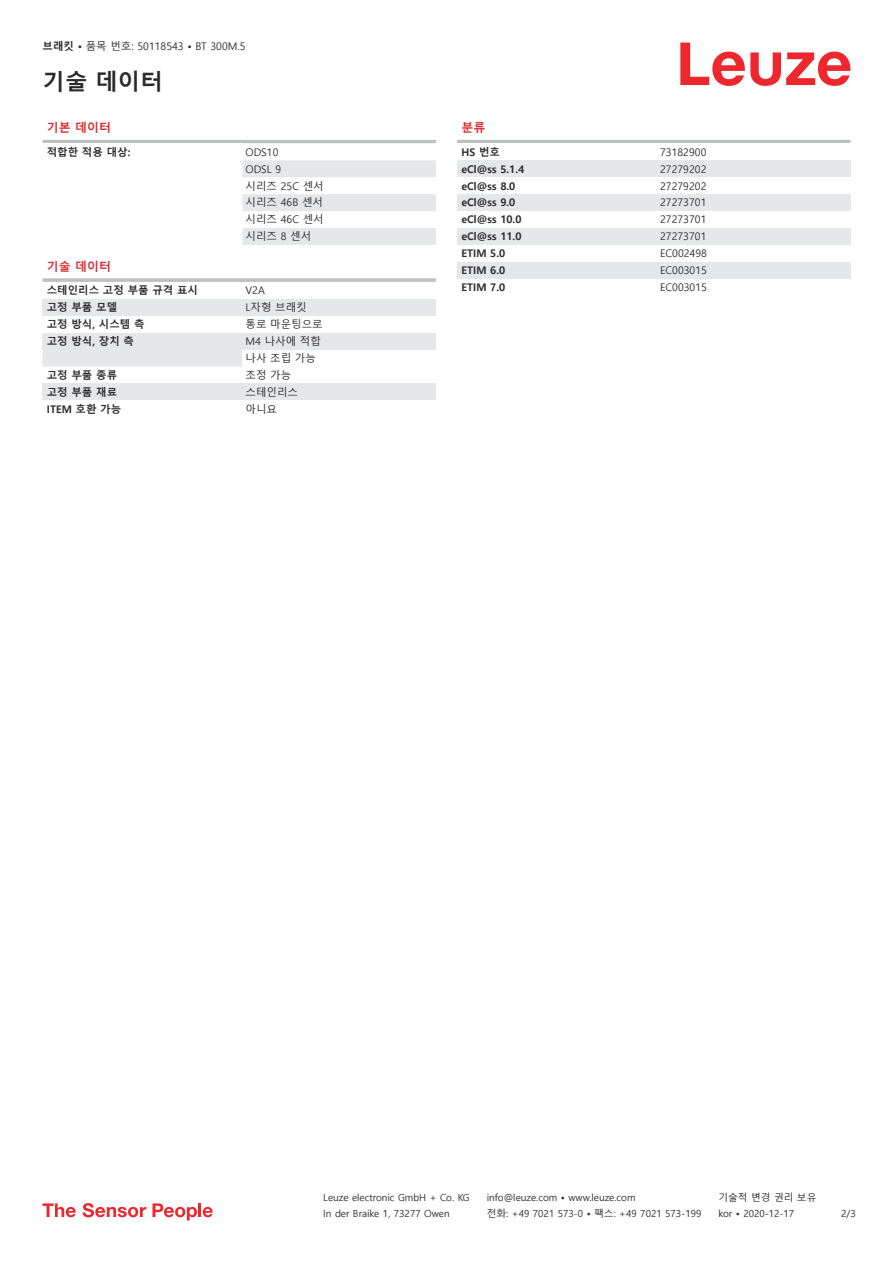
<style>
.page{position:relative;width:893px;height:1263px;background:#fff}
.page>*{position:absolute;margin:0;border:0;box-sizing:border-box;transform-origin:0 0}
.t1{font:700 22.5px "Malgun Gothic";color:#2b292a}
.t2{font:700 12px "Malgun Gothic";color:#db2a30}
.t3{font:10.5px/17px "Malgun Gothic";color:#2b292a}
.t4{font:700 10.5px "Malgun Gothic";color:#2b292a}
.t5{font:9.75px "Malgun Gothic";color:#2b292a}
.s1{font-weight:700}
</style>
<div class="page">
<svg style="left:680px;top:43px;width:170px;height:43px"></svg>
<div style="left:43px;top:350px;width:199px;height:16px;background:#e6e7e9"></div>
<hr style="left:43px;top:140px;width:393px;height:3px;background:#bdbfc1">
<svg style="left:242px;top:143px;width:194px;height:102px"></svg>
<hr style="left:43px;top:278px;width:393px;height:4px;background:#c5c6c8">
<div style="left:43px;top:299px;width:199px;height:17px;background:#e6e7e9"></div>
<div style="left:242px;top:299px;width:194px;height:17px;background:#e6e7e9"></div>
<div style="left:43px;top:333px;width:199px;height:17px;background:#e6e7e9"></div>
<div style="left:242px;top:333px;width:194px;height:17px;background:#e6e7e9"></div>
<div style="left:43px;top:383px;width:199px;height:17px;background:#e6e7e9"></div>
<div style="left:242px;top:383px;width:194px;height:17px;background:#e6e7e9"></div>
<hr style="left:457px;top:140px;width:393px;height:3px;background:#bdbfc1">
<div style="left:457px;top:160px;width:200px;height:17px;background:#e6e7e9"></div>
<div style="left:657px;top:160px;width:193px;height:17px;background:#e6e7e9"></div>
<div style="left:457px;top:194px;width:200px;height:17px;background:#e6e7e9"></div>
<div style="left:657px;top:194px;width:193px;height:17px;background:#e6e7e9"></div>
<div style="left:457px;top:228px;width:200px;height:17px;background:#e6e7e9"></div>
<div style="left:657px;top:228px;width:193px;height:17px;background:#e6e7e9"></div>
<div style="left:457px;top:262px;width:200px;height:17px;background:#e6e7e9"></div>
<div style="left:657px;top:262px;width:193px;height:17px;background:#e6e7e9"></div>
<svg style="left:43px;top:1203px;width:33px;height:14px"></svg>
<svg style="left:83px;top:1203px;width:63px;height:14px"></svg>
<svg style="left:153px;top:1203px;width:44px;height:17px"></svg>
<hr style="left:198px;top:1203px;width:3px;height:14px;background:#ed272d">
<svg style="left:203px;top:1207px;width:10px;height:10px"></svg>
<p class="t3" style="left:43px;top:38px;width:204px"><span class="s1">브래킷 •</span> 품목 번호: 50118543 <span class="s1">•</span> BT 300M.5</p>
<h1 class="t1" style="left:43px;top:69px;width:122px">기술 데이터</h1>
<p class="t2" style="left:47px;top:121px;width:66px">기본 데이터</p>
<p class="t4" style="left:47px;top:146px;width:85px">적합한 적용 대상:</p>
<p class="t3" style="left:246px;top:144px;width:80px">ODS10<br>ODSL 9<br>시리즈 25C 센서 시리즈 46B 센서 시리즈 46C 센서 시리즈 8 센서</p>
<p class="t2" style="left:47px;top:259px;width:66px">기술 데이터</p>
<p class="t4" style="left:47px;top:284px;width:153px">스테인리스 고정 부품 규격 표시</p>
<p class="t3" style="left:246px;top:282px;width:21px">V2A</p>
<p class="t4" style="left:47px;top:301px;width:72px">고정 부품 모델</p>
<p class="t3" style="left:246px;top:299px;width:63px">L자형 브래킷</p>
<p class="t4" style="left:47px;top:318px;width:99px">고정 방식, 시스템 측</p>
<p class="t3" style="left:246px;top:316px;width:79px">통로 마운팅으로</p>
<p class="t4" style="left:47px;top:335px;width:89px">고정 방식, 장치 측</p>
<p class="t3" style="left:246px;top:333px;width:77px">M4 나사에 적합 나사 조립 가능</p>
<p class="t4" style="left:47px;top:369px;width:72px">고정 부품 종류</p>
<p class="t3" style="left:246px;top:367px;width:47px">조정 가능</p>
<p class="t4" style="left:47px;top:386px;width:72px">고정 부품 재료</p>
<p class="t3" style="left:246px;top:384px;width:54px">스테인리스</p>
<p class="t4" style="left:47px;top:403px;width:76px">ITEM 호환 가능</p>
<p class="t3" style="left:246px;top:401px;width:33px">아니요</p>
<p class="t2" style="left:461px;top:121px;width:25px">분류</p>
<p class="t4" style="left:461px;top:146px;width:40px">HS 번호</p>
<p class="t3" style="left:660px;top:144px;width:48px">73182900</p>
<p class="t4" style="left:461px;top:163px;width:64px">eCl@ss 5.1.4</p>
<p class="t3" style="left:660px;top:161px;width:48px">27279202</p>
<p class="t4" style="left:461px;top:179px;width:55px">eCl@ss 8.0</p>
<p class="t3" style="left:660px;top:177px;width:48px">27279202</p>
<p class="t4" style="left:461px;top:196px;width:55px">eCl@ss 9.0</p>
<p class="t3" style="left:660px;top:194px;width:48px">27273701</p>
<p class="t4" style="left:461px;top:213px;width:62px">eCl@ss 10.0</p>
<p class="t3" style="left:660px;top:211px;width:48px">27273701</p>
<p class="t4" style="left:461px;top:230px;width:62px">eCl@ss 11.0</p>
<p class="t3" style="left:660px;top:228px;width:48px">27273701</p>
<p class="t4" style="left:461px;top:247px;width:45px">ETIM 5.0</p>
<p class="t3" style="left:660px;top:245px;width:48px">EC002498</p>
<p class="t4" style="left:461px;top:264px;width:45px">ETIM 6.0</p>
<p class="t3" style="left:660px;top:262px;width:48px">EC003015</p>
<p class="t4" style="left:461px;top:281px;width:45px">ETIM 7.0</p>
<p class="t3" style="left:660px;top:279px;width:48px">EC003015</p>
<p class="t5" style="left:323px;top:1192px;width:148px">Leuze electronic GmbH + Co. KG</p>
<p class="t5" style="left:487px;top:1192px;width:150px">info@leuze.com • www.leuze.com</p>
<p class="t5" style="left:718px;top:1192px;width:100px">기술적 변경 권리 보유</p>
<p class="t5" style="left:323px;top:1208px;width:128px">In der Braike 1, 73277 Owen</p>
<p class="t5" style="left:487px;top:1208px;width:216px">전화: +49 7021 573-0 • 팩스: +49 7021 573-199</p>
<p class="t5" style="left:718px;top:1208px;width:77px">kor • 2020-12-17</p>
<p class="t5" style="left:841px;top:1208px;width:16px">2 /3</p>
</div>
